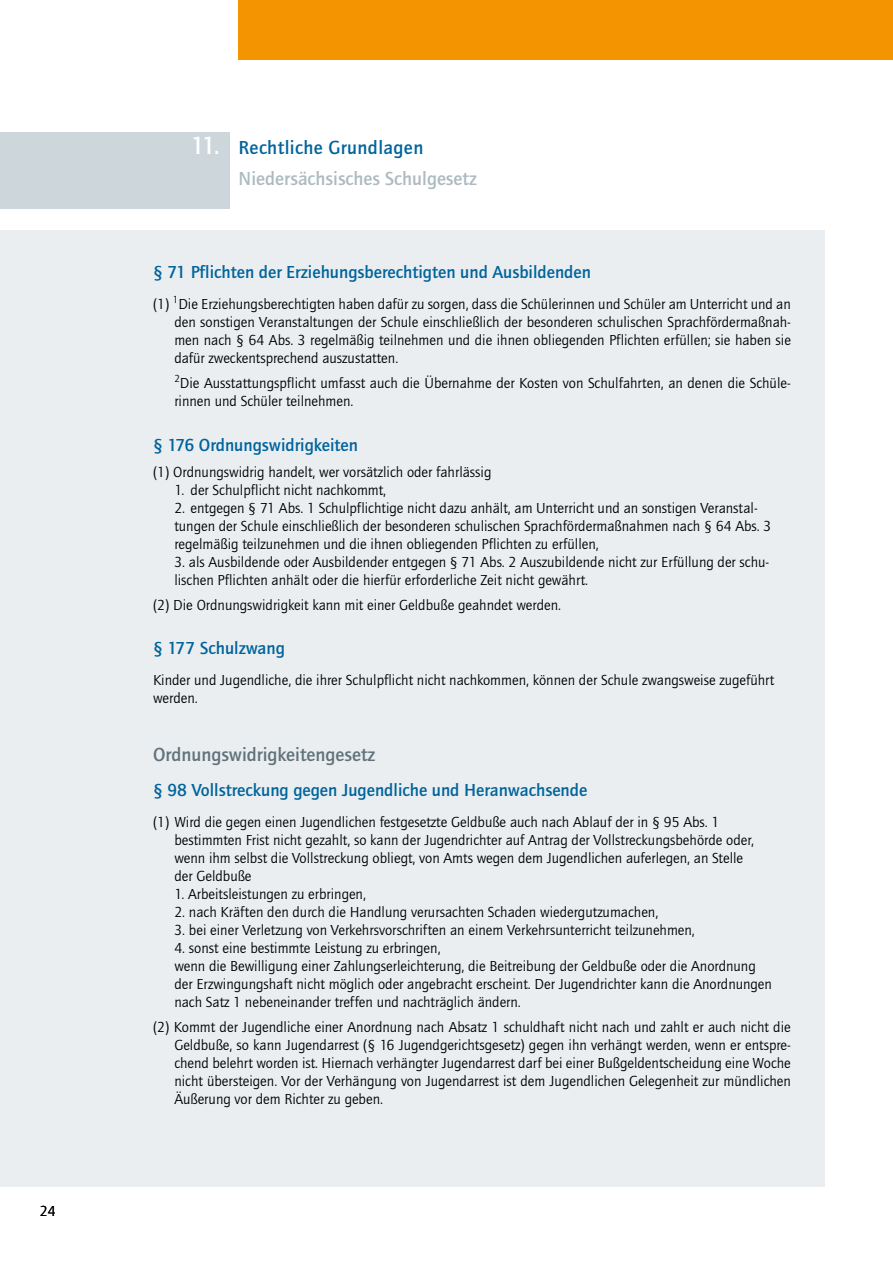
<style>
.page{position:relative;width:893px;height:1263px;background:#fff}
.page>*{position:absolute;margin:0;border:0;box-sizing:border-box;transform-origin:0 0}
.t1{font:500 25.5px "Quay Sans EFOP";color:#fff}
.t2{font:500 19.5px "Quay Sans EFOP";color:#adbac1}
.t3{font:500 19.5px "Quay Sans EFOP";color:#60727b}
.t4{font:500 19.5px "Quay Sans EFOP";letter-spacing:.02em;color:#00649c}
.t5{font:500 18px "Quay Sans EFOP";color:#00649c}
.t6{font:15px/18px "Quay Sans EFOP";color:#000}
</style>
<div class="page">
<div style="left:238px;top:0;width:655px;height:60px;background:#f39400"></div>
<div style="left:0;top:230px;width:825px;height:956px;background:#ebeef0"></div>
<div style="left:0;top:132px;width:229px;height:76px;background:#cdd6da"></div>
<p class="t6" style="left:40px;top:1202px;width:17px">24</p>
<h1 class="t1" style="left:191px;top:132px;width:30px">11.</h1>
<h2 class="t4" style="left:239px;top:137px;width:186px">Rechtliche Grundlagen</h2>
<h2 class="t2" style="left:239px;top:168px;width:239px">Niedersächsisches Schulgesetz</h2>
<p class="t5" style="left:153px;top:262px;width:439px">§ 71 Pflichten der Erziehungsberechtigten und Ausbildenden</p>
<p class="t6" style="left:174px;top:295px;width:618px;text-align:justify;text-indent:-21px">(1) <sup>1</sup>Die Erziehungsberechtigten haben dafür zu sorgen, dass die Schülerinnen und Schüler am Unterricht und an den sonstigen Veranstaltungen der Schule einschließlich der besonderen schulischen Sprachfördermaßnah&shy;men nach § 64 Abs. 3 regelmäßig teilnehmen und die ihnen obliegenden Pflichten erfüllen; sie haben sie dafür zweckentsprechend auszustatten.</p>
<p class="t6" style="left:174px;top:374px;width:618px"><sup>2</sup>Die Ausstattungspflicht umfasst auch die Übernahme der Kosten von Schulfahrten, an denen die Schüle&shy;rinnen und Schüler teilnehmen.</p>
<p class="t5" style="left:153px;top:435px;width:207px">§ 176 Ordnungswidrigkeiten</p>
<p class="t6" style="left:153px;top:463px;width:340px">(1) Ordnungswidrig handelt, wer vorsätzlich oder fahrlässig</p>
<p class="t6" style="left:174px;top:481px;width:213px">1. der Schulpflicht nicht nachkommt,</p>
<p class="t6" style="left:174px;top:499px;width:599px">2. entgegen § 71 Abs. 1 Schulpflichtige nicht dazu anhält, am Unterricht und an sonstigen Veranstal&shy;tungen der Schule einschließlich der besonderen schulischen Sprachfördermaßnahmen nach § 64 Abs. 3 regelmäßig teilzunehmen und die ihnen obliegenden Pflichten zu erfüllen,</p>
<p class="t6" style="left:174px;top:553px;width:596px">3. als Ausbildende oder Ausbildender entgegen § 71 Abs. 2 Auszubildende nicht zur Erfüllung der schu&shy;lischen Pflichten anhält oder die hierfür erforderliche Zeit nicht gewährt.</p>
<p class="t6" style="left:153px;top:596px;width:410px">(2) Die Ordnungswidrigkeit kann mit einer Geldbuße geahndet werden.</p>
<p class="t5" style="left:153px;top:638px;width:133px">§ 177 Schulzwang</p>
<p class="t6" style="left:153px;top:671px;width:623px">Kinder und Jugendliche, die ihrer Schulpflicht nicht nachkommen, können der Schule zwangsweise zugeführt werden.</p>
<h2 class="t3" style="left:153px;top:743px;width:224px">Ordnungswidrigkeitengesetz</h2>
<p class="t5" style="left:153px;top:780px;width:436px">§ 98 Vollstreckung gegen Jugendliche und Heranwachsende</p>
<p class="t6" style="left:174px;top:813px;width:581px;text-indent:-21px">(1) Wird die gegen einen Jugendlichen festgesetzte Geldbuße auch nach Ablauf der in § 95 Abs. 1 bestimmten Frist nicht gezahlt, so kann der Jugendrichter auf Antrag der Vollstreckungsbehörde oder, wenn ihm selbst die Vollstreckung obliegt, von Amts wegen dem Jugendlichen auferlegen, an Stelle der Geldbuße</p>
<p class="t6" style="left:174px;top:885px;width:193px">1. Arbeitsleistungen zu erbringen,</p>
<p class="t6" style="left:174px;top:903px;width:485px">2. nach Kräften den durch die Handlung verursachten Schaden wiedergutzumachen,</p>
<p class="t6" style="left:174px;top:921px;width:522px">3. bei einer Verletzung von Verkehrsvorschriften an einem Verkehrsunterricht teilzunehmen,</p>
<p class="t6" style="left:174px;top:939px;width:599px">4. sonst eine bestimmte Leistung zu erbringen,<br>wenn die Bewilligung einer Zahlungserleichterung, die Beitreibung der Geldbuße oder die Anordnung der Erzwingungshaft nicht möglich oder angebracht erscheint. Der Jugendrichter kann die Anordnungen nach Satz 1 nebeneinander treffen und nachträglich ändern.</p>
<p class="t6" style="left:174px;top:1018px;width:618px;text-align:justify;text-indent:-21px">(2) Kommt der Jugendliche einer Anordnung nach Absatz 1 schuldhaft nicht nach und zahlt er auch nicht die Geldbuße, so kann Jugendarrest (§ 16 Jugendgerichtsgesetz) gegen ihn verhängt werden, wenn er entspre&shy;chend belehrt worden ist. Hiernach verhängter Jugendarrest darf bei einer Bußgeldentscheidung eine Woche nicht übersteigen. Vor der Verhängung von Jugendarrest ist dem Jugendlichen Gelegenheit zur mündlichen Äußerung vor dem Richter zu geben.</p>
</div>
